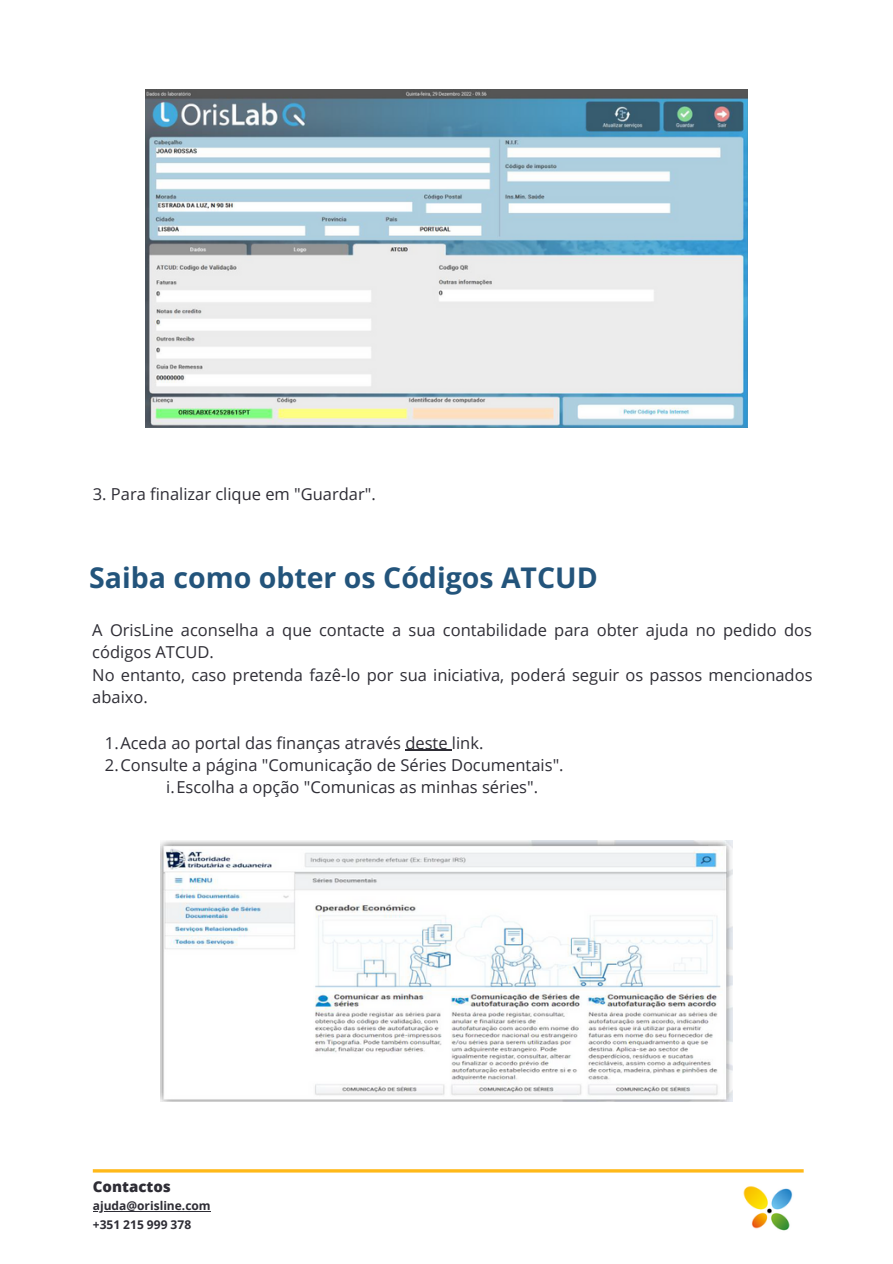
<style>
.page{position:relative;width:893px;height:1264px;background:#fff}
.page>*{position:absolute;margin:0;border:0;box-sizing:border-box;transform-origin:0 0}
.t1{font:700 28.5px "Open Sans";color:#23547b}
.t2{font:16.5px/22.5px "Open Sans";color:#2e2d35}
.t3{font:800 15px "Open Sans";color:#2e2d35}
.t4{font:700 12px/19.2px "Open Sans";color:#2e2d35}
</style>
<div class="page">
<img style="left:743px;top:1186px;width:50px;height:45px">
<hr style="left:93px;top:1169px;width:710px;height:3px;background:#ffb919">
<img style="left:146px;top:89px;width:601px;height:339px">
<img style="left:160px;top:840px;width:572px;height:261px">
<hr style="left:93px;top:1211px;width:118px;height:1px;background:#2e2d35">
<hr style="left:405px;top:749px;width:47px;height:1px;background:#2e2d35">
<p class="t2" style="left:93px;top:482px;width:284px">3. Para finalizar clique em "Guardar".</p>
<h1 class="t1" style="left:89px;top:557px;width:510px">Saiba como obter os Códigos ATCUD</h1>
<p class="t2" style="left:92px;top:618px;width:721px">A OrisLine aconselha a que contacte a sua contabilidade para obter ajuda no pedido dos códigos ATCUD.<br>No entanto, caso pretenda fazê-lo por sua iniciativa, poderá seguir os passos mencionados abaixo.</p>
<p class="t2" style="left:105px;top:730px;width:380px">1.Aceda ao portal das finanças através deste link.</p>
<p class="t2" style="left:105px;top:753px;width:460px">2.Consulte a página "Comunicação de Séries Documentais".</p>
<p class="t2" style="left:166px;top:775px;width:373px">i.Escolha a opção "Comunicas as minhas séries".</p>
<p class="t3" style="left:93px;top:1176px;width:80px">Contactos</p>
<p class="t4" style="left:93px;top:1195px;width:119px">ajuda@orisline.com +351 215 999 378</p>
</div>
